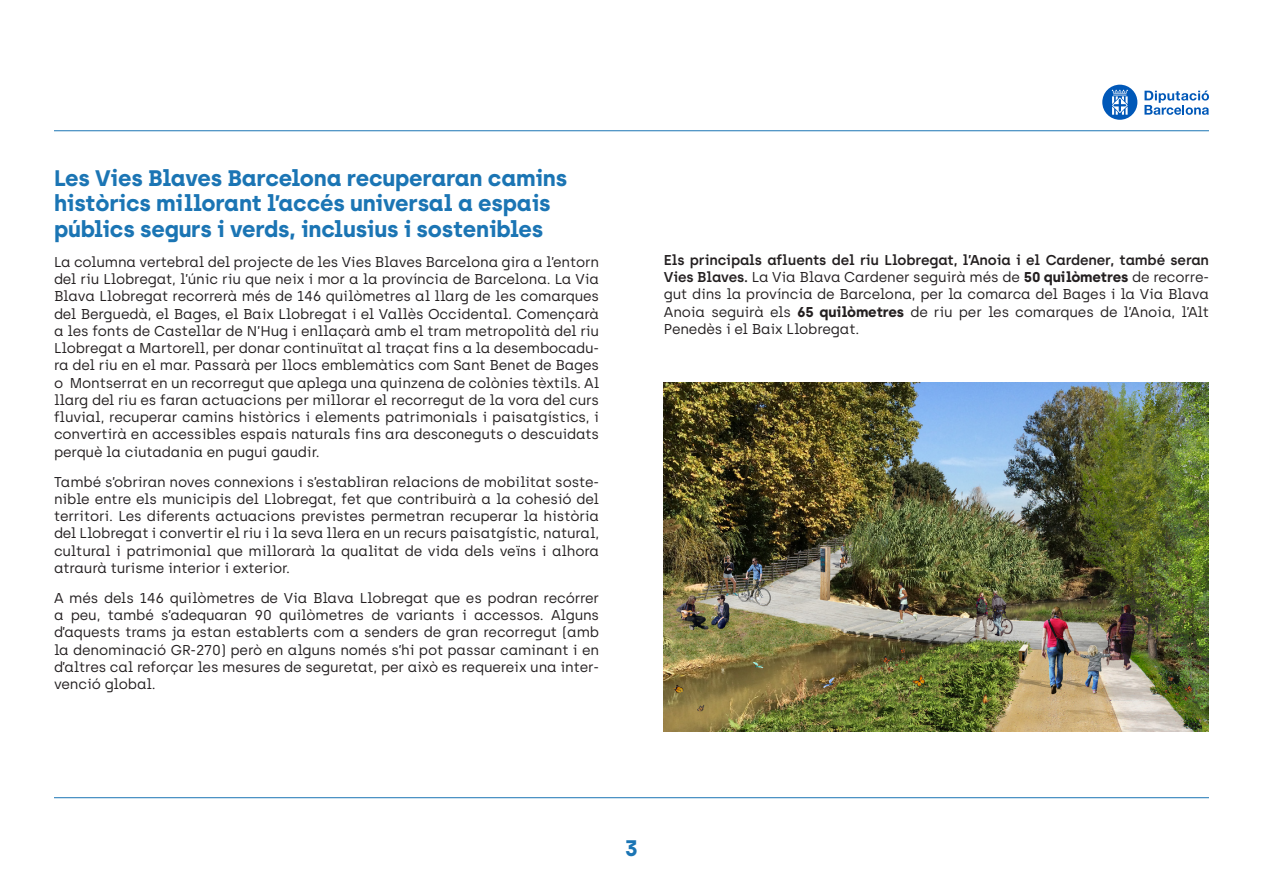
<style>
.page{position:relative;width:1263px;height:893px;background:#fff}
.page>*{position:absolute;margin:0;border:0;box-sizing:border-box;transform-origin:0 0}
.titulo_grande{font:700 22.5px/25.5px "Archia";letter-spacing:-.01em;color:#1b75b4}
.titulos{font:700 22.5px "Archia";color:#1b75b4}
.text_seguit{font:14.25px/17.2px "Archia";letter-spacing:-.01em;color:#231f20;text-align:justify}
.s1{font-weight:600}
.s2{font-weight:700}
</style>
<div class="page">
<svg style="left:1144px;top:91px;width:65px;height:24px"></svg>
<svg style="left:1102px;top:85px;width:35px;height:35px"></svg>
<hr style="left:54px;top:130px;width:1155px;height:1px;background:#1b75b4">
<hr style="left:54px;top:797px;width:1155px;height:1px;background:#1b75b4">
<img style="left:664px;top:382px;width:545px;height:349px">
<p class="titulo_grande" style="left:54px;top:165px;width:515px">Les Vies Blaves Barcelona recuperaran camins històrics millorant l’accés universal a espais públics segurs i verds, inclusius i sostenibles</p>
<p class="text_seguit" style="left:54px;top:253px;width:547px">La columna vertebral del projecte de les Vies Blaves Barcelona gira a l’entorn del riu Llobregat, l’únic riu que neix i mor a la província de Barcelona. La Via Blava Llobregat recorrerà més de 146 quilòmetres al llarg de les comarques del Berguedà, el Bages, el Baix Llobregat i el Vallès Occidental. Començarà a les fonts de Castellar de N’Hug i enllaçarà amb el tram metropolità del riu Llobregat a Martorell, per donar continuïtat al traçat fins a la desembocadu&shy;ra del riu en el mar. Passarà per llocs emblemàtics com Sant Benet de Bages o Montserrat en un recorregut que aplega una quinzena de colònies tèxtils. Al llarg del riu es faran actuacions per millorar el recorregut de la vora del curs fluvial, recuperar camins històrics i elements patrimonials i paisatgístics, i convertirà en accessibles espais naturals fins ara desconeguts o descuidats perquè la ciutadania en pugui gaudir.</p>
<p class="text_seguit" style="left:54px;top:473px;width:547px">També s’obriran noves connexions i s’establiran relacions de mobilitat soste&shy;nible entre els municipis del Llobregat, fet que contribuirà a la cohesió del territori. Les diferents actuacions previstes permetran recuperar la història del Llobregat i convertir el riu i la seva llera en un recurs paisatgístic, natural, cultural i patrimonial que millorarà la qualitat de vida dels veïns i alhora atraurà turisme interior i exterior.</p>
<p class="text_seguit" style="left:54px;top:589px;width:547px">A més dels 146 quilòmetres de Via Blava Llobregat que es podran recórrer a peu, també s’adequaran 90 quilòmetres de variants i accessos. Alguns d’aquests trams ja estan establerts com a senders de gran recorregut (amb la denominació GR-270) però en alguns només s’hi pot passar caminant i en d’altres cal reforçar les mesures de seguretat, per això es requereix una inter&shy;venció global.</p>
<p class="text_seguit" style="left:664px;top:251px;width:547px"><span class="s1">Els principals afluents del riu Llobregat, l’Anoia i el Cardener, també seran Vies Blaves.</span> La Via Blava Cardener seguirà més de <span class="s2">50 quilòmetres</span> de recorre&shy;gut dins la província de Barcelona, per la comarca del Bages i la Via Blava Anoia seguirà els <span class="s2">65 quilòmetres</span> de riu per les comarques de l’Anoia, l’Alt Penedès i el Baix Llobregat.</p>
<p class="titulos" style="left:625px;top:834px;width:15px">3</p>
</div>
